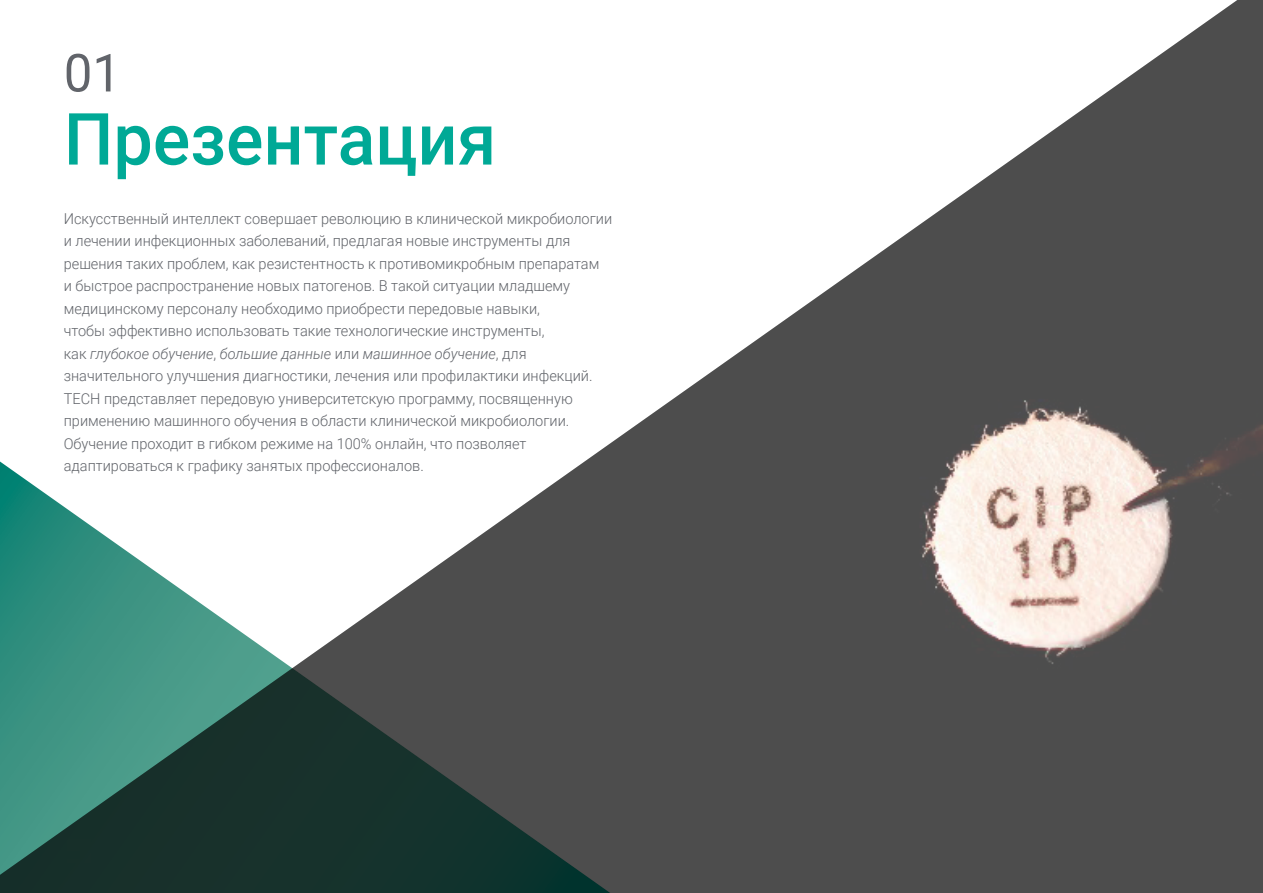
<style>
.page{position:relative;width:1263px;height:893px;background:#fff}
.page>*{position:absolute;margin:0;border:0;box-sizing:border-box;transform-origin:0 0}
.t1{font:500 72px "Roboto";color:#00a996}
.t2{font:52.5px "Roboto";color:#61646a}
.t3{font:300 15px/22.5px "Roboto";color:#61646a}
.s1{font-style:italic}
</style>
<div class="page">
<img style="left:606px;top:0;width:657px;height:893px">
<svg style="left:0;top:446px;width:640px;height:447px"></svg>
<h2 class="t2" style="left:64px;top:36px;width:59px">01</h2>
<h1 class="t1" style="left:64px;top:89px;width:434px">Презентация</h1>
<p class="t3" style="left:64px;top:207px;width:550px">Искусственный интеллект совершает революцию в клинической микробиологии и лечении инфекционных заболеваний, предлагая новые инструменты для решения таких проблем, как резистентность к противомикробным препаратам<br>и быстрое распространение новых патогенов. В такой ситуации младшему медицинскому персоналу необходимо приобрести передовые навыки,<br>чтобы эффективно использовать такие технологические инструменты,<br>как <span class="s1">глубокое обучение</span>, <span class="s1">большие данные</span> или <span class="s1">машинное обучение</span>, для значительного улучшения диагностики, лечения или профилактики инфекций.<br>TECH представляет передовую университетскую программу, посвященную применению машинного обучения в области клинической микробиологии.<br>Обучение проходит в гибком режиме на 100% онлайн, что позволяет адаптироваться к графику занятых профессионалов.</p>
</div>
